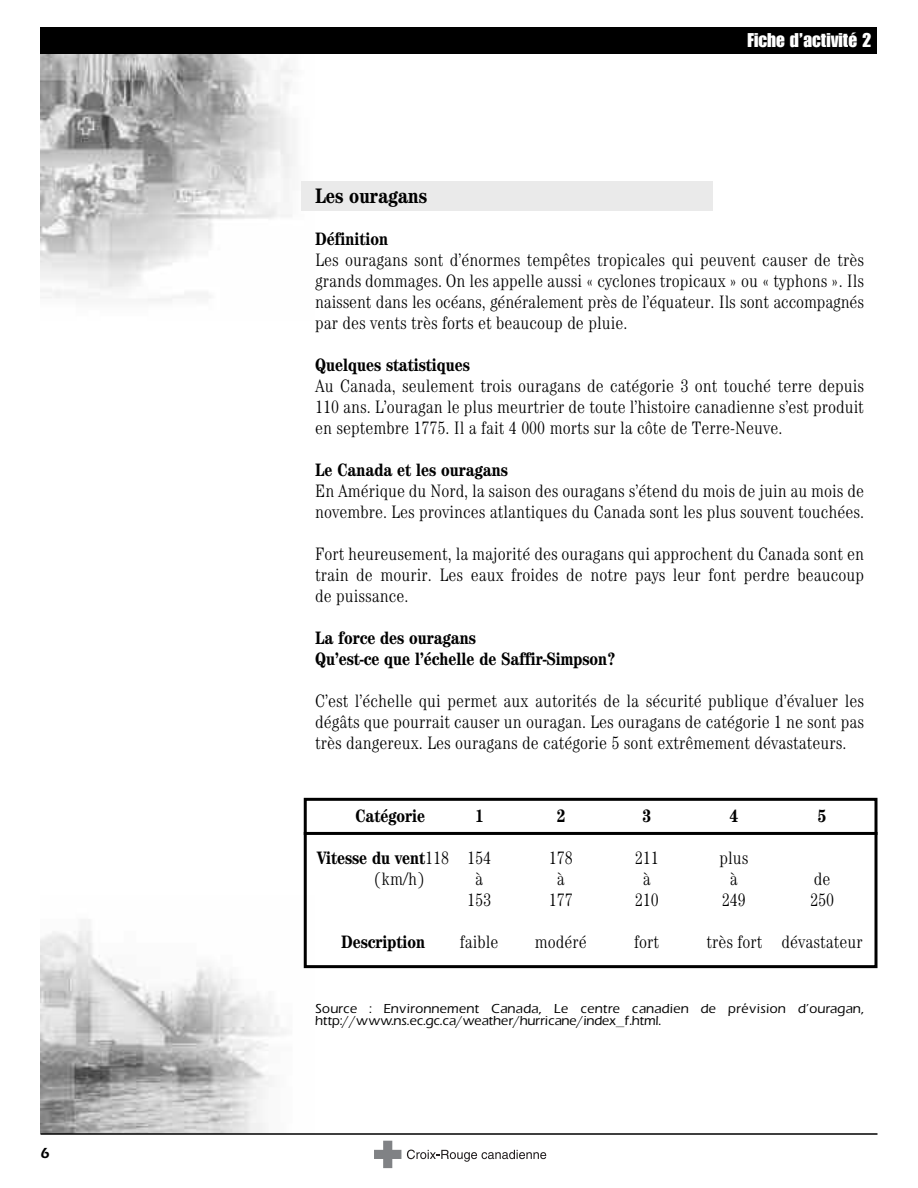
<style>
.page{position:relative;width:918px;height:1188px;background:#fff}
.page>*{position:absolute;margin:0;border:0;box-sizing:border-box;transform-origin:0 0}
.t1{font:700 condensed 21px "Century Std";color:#000}
.t2{font:19.5px "Impact LT Std";color:#fff}
.t3{font:300 condensed 18px/21px "Century Std";color:#000;text-align:justify}
.t4{font:700 condensed 18px/21px "Century Std";color:#000}
.t5{font:13.5px "Eras Demi";color:#000}
.t6{font:500 12px/12px "Eras";letter-spacing:.025em;color:#000}
.s1{font-weight:300}
</style>
<div class="page">
<img style="left:40px;top:54px;width:275px;height:247px">
<div style="left:302px;top:182px;width:411px;height:29px;background:#eaeaea"></div>
<img style="left:40px;top:895px;width:275px;height:238px">
<div style="left:40px;top:27px;width:838px;height:27px;background:#000"></div>
<hr style="left:40px;top:1133px;width:838px;height:2px;background:#000">
<svg style="left:374px;top:1140px;width:172px;height:29px"></svg>
<div style="left:304px;top:798px;width:574px;height:170px;border:3px solid #000"></div>
<hr style="left:304px;top:832px;width:574px;height:3px;background:#000">
<p class="t5" style="left:40px;top:1146px;width:11px">6</p>
<p class="t2" style="left:748px;top:33px;width:125px">Fiche d’activité 2</p>
<p class="t1" style="left:315px;top:189px;width:113px">Les ouragans</p>
<p class="t4" style="left:315px;top:230px;width:74px">Définition</p>
<p class="t3" style="left:315px;top:251px;width:550px">Les ouragans sont d’énormes tempêtes tropicales qui peuvent causer de très grands dommages. On les appelle aussi « cyclones tropicaux » ou « typhons ». Ils naissent dans les océans, généralement près de l’équateur. Ils sont accompagnés par des vents très forts et beaucoup de pluie.</p>
<p class="t4" style="left:315px;top:356px;width:156px">Quelques statistiques</p>
<p class="t3" style="left:315px;top:377px;width:550px">Au Canada, seulement trois ouragans de catégorie 3 ont touché terre depuis 110 ans. L’ouragan le plus meurtrier de toute l’histoire canadienne s’est produit en septembre 1775. Il a fait 4 000 morts sur la côte de Terre-Neuve.</p>
<p class="t4" style="left:315px;top:461px;width:194px">Le Canada et les ouragans</p>
<p class="t3" style="left:315px;top:482px;width:550px">En Amérique du Nord, la saison des ouragans s’étend du mois de juin au mois de novembre. Les provinces atlantiques du Canada sont les plus souvent touchées.</p>
<p class="t3" style="left:315px;top:545px;width:550px">Fort heureusement, la majorité des ouragans qui approchent du Canada sont en train de mourir. Les eaux froides de notre pays leur font perdre beaucoup de puissance.</p>
<p class="t4" style="left:315px;top:629px;width:302px">La force des ouragans<br>Qu’est-ce que l’échelle de Saffir-Simpson?</p>
<p class="t3" style="left:315px;top:692px;width:550px">C’est l’échelle qui permet aux autorités de la sécurité publique d’évaluer les dégâts que pourrait causer un ouragan. Les ouragans de catégorie 1 ne sont pas très dangereux. Les ouragans de catégorie 5 sont extrêmement dévastateurs.</p>
<p class="t4" style="left:356px;top:807px;width:71px">Catégorie</p>
<p class="t4" style="left:475px;top:807px;width:10px">1</p>
<p class="t4" style="left:556px;top:807px;width:10px">2</p>
<p class="t4" style="left:642px;top:807px;width:10px">3</p>
<p class="t4" style="left:729px;top:807px;width:10px">4</p>
<p class="t4" style="left:818px;top:807px;width:10px">5</p>
<p class="t4" style="left:317px;top:849px;width:175px">Vitesse du vent<span class="s1">118 154</span></p>
<p class="t3" style="left:549px;top:849px;width:25px">178</p>
<p class="t3" style="left:635px;top:849px;width:25px">211</p>
<p class="t3" style="left:719px;top:849px;width:30px">plus</p>
<p class="t3" style="left:374px;top:870px;width:53px">(km/h)</p>
<p class="t3" style="left:475px;top:870px;width:9px">à</p>
<p class="t3" style="left:557px;top:870px;width:9px">à</p>
<p class="t3" style="left:643px;top:870px;width:9px">à</p>
<p class="t3" style="left:730px;top:870px;width:9px">à</p>
<p class="t3" style="left:814px;top:870px;width:18px">de</p>
<p class="t3" style="left:467px;top:891px;width:25px">153</p>
<p class="t3" style="left:549px;top:891px;width:25px">177</p>
<p class="t3" style="left:635px;top:891px;width:25px">210</p>
<p class="t3" style="left:722px;top:891px;width:25px">249</p>
<p class="t3" style="left:810px;top:891px;width:25px">250</p>
<p class="t4" style="left:341px;top:933px;width:85px">Description</p>
<p class="t3" style="left:460px;top:933px;width:40px">faible</p>
<p class="t3" style="left:535px;top:933px;width:53px">modéré</p>
<p class="t3" style="left:634px;top:933px;width:26px">fort</p>
<p class="t3" style="left:706px;top:933px;width:158px">très fort dévastateur</p>
<p class="t6" style="left:315px;top:1003px;width:550px">Source : Environnement Canada, Le centre canadien de prévision d’ouragan, http://www.ns.ec.gc.ca/weather/hurricane/index_f.html.</p>
</div>
